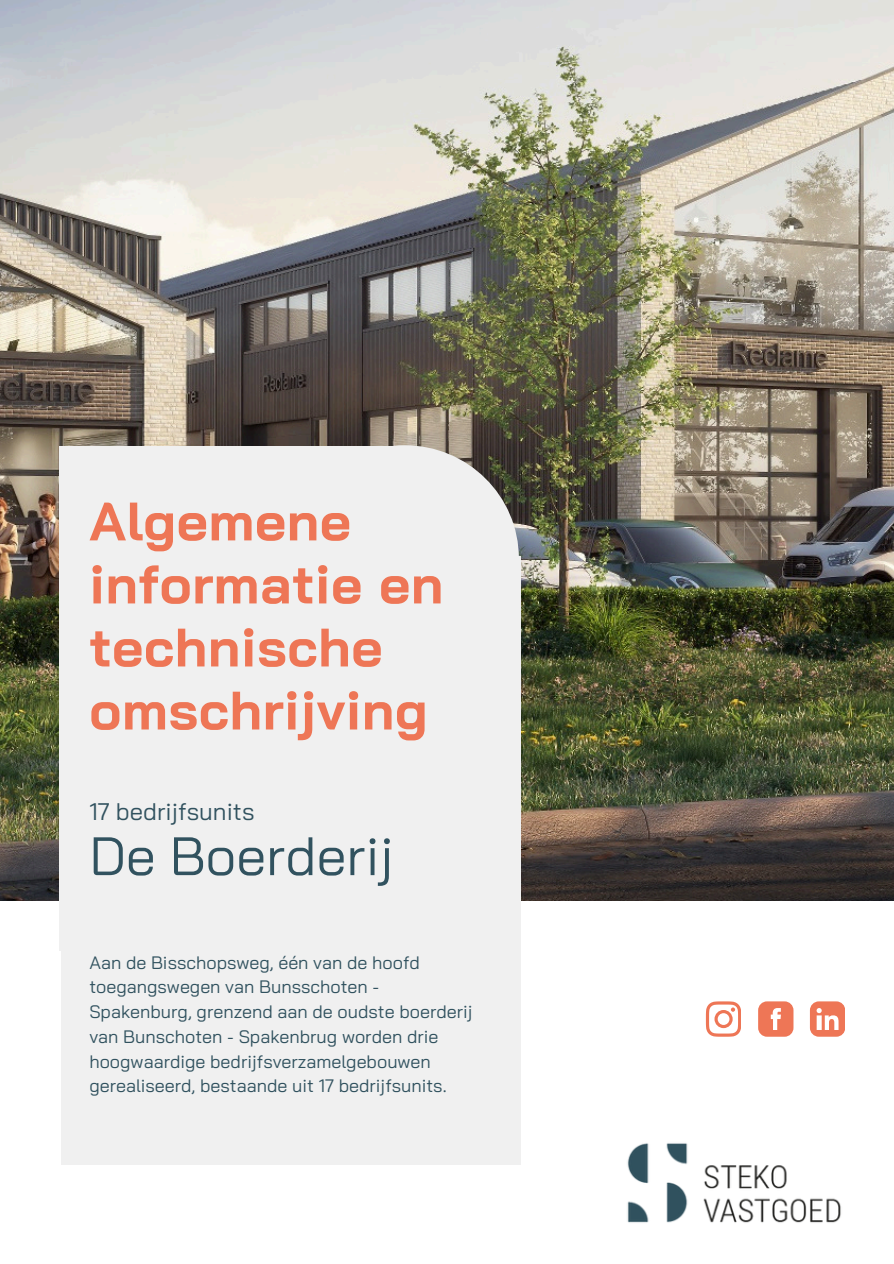
<style>
.page{position:relative;width:894px;height:1264px;background:#fff}
.page>*{position:absolute;margin:0;border:0;box-sizing:border-box;transform-origin:0 0}
.t1{font:700 54px/63px "Bai Jamjuree";letter-spacing:.01em;color:#ee7656}
.t2{font:54px "Bai Jamjuree";color:#31525f}
.t3{font:24px "Bai Jamjuree";color:#31525f}
.t4{font:18px/24.8px "Bai Jamjuree";color:#31525f}
</style>
<div class="page">
<img style="left:0;top:0;width:893px;height:900px">
<div style="left:60px;top:556px;width:460px;height:608px;background:#f0f0f0"></div>
<div style="left:290px;top:445px;width:228px;height:226px;background:#f0f0f0;border-radius:50%"></div>
<div style="left:59px;top:446px;width:345px;height:505px;background:#f0f0f0"></div>
<img style="left:627px;top:1143px;width:214px;height:80px">
<svg style="left:809px;top:1001px;width:35px;height:35px"></svg>
<svg style="left:758px;top:1001px;width:34px;height:35px"></svg>
<svg style="left:705px;top:1001px;width:35px;height:35px"></svg>
<p class="t1" style="left:89px;top:488px;width:355px">Algemene informatie en technische omschrijving</p>
<h2 class="t3" style="left:89px;top:796px;width:167px">17 bedrijfsunits</h2>
<h2 class="t2" style="left:89px;top:821px;width:306px">De Boerderij</h2>
<p class="t4" style="left:89px;top:949px;width:384px">Aan de Bisschopsweg, één van de hoofd toegangswegen van Bunsschoten - Spakenburg, grenzend aan de oudste boerderij van Bunschoten - Spakenbrug worden drie hoogwaardige bedrijfsverzamelgebouwen gerealiseerd, bestaande uit 17 bedrijfsunits.</p>
</div>
